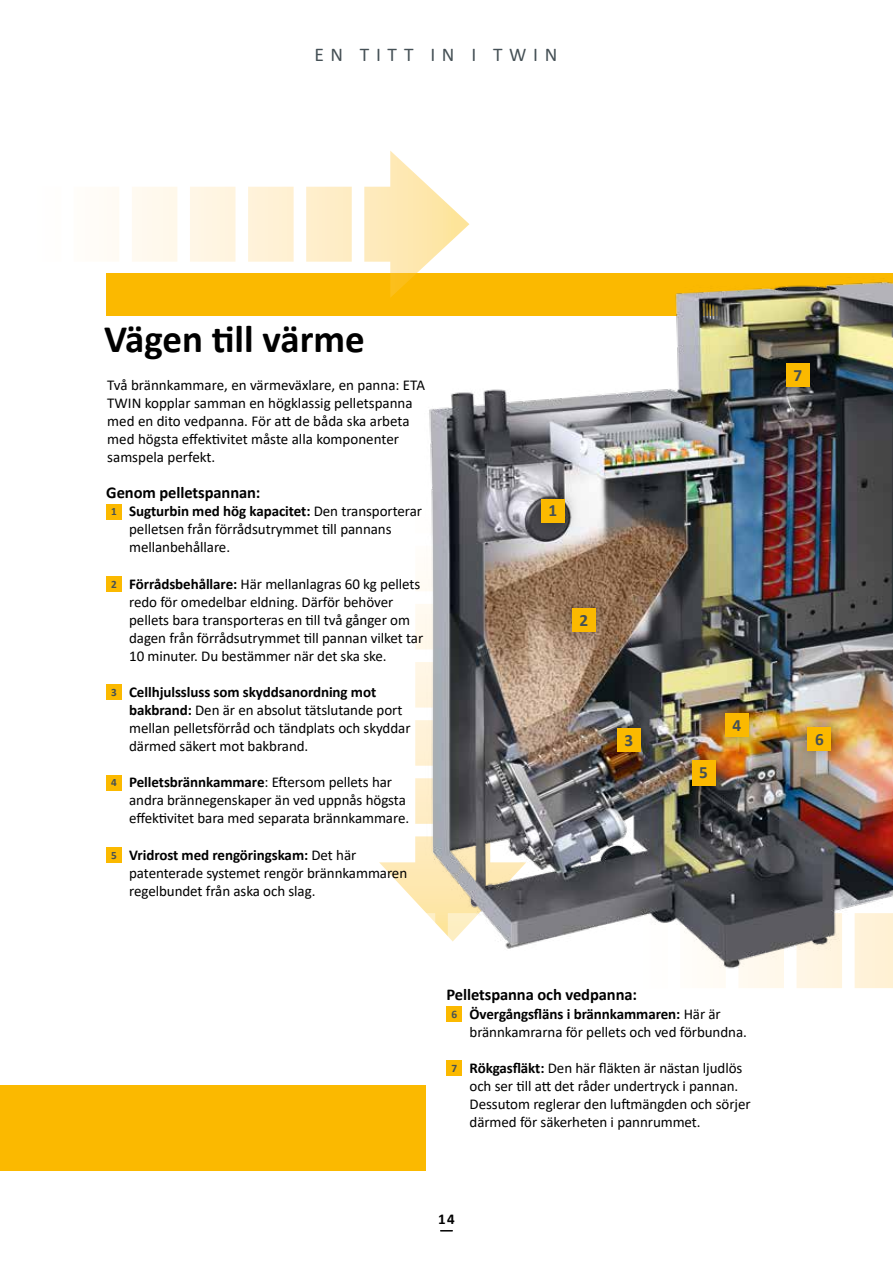
<style>
.page{position:relative;width:893px;height:1263px;background:#fff}
.page>*{position:absolute;margin:0;border:0;box-sizing:border-box;transform-origin:0 0}
.t1{font:700 39px "Calibri";color:#000}
.t2{font:19.5px "Calibri";letter-spacing:.34em;color:#455055}
.t3{font:700 17.25px "Calibri";color:#455055}
.t4{font:700 16.5px "Calibri";letter-spacing:-.005em;color:#000}
.t5{font:15px/18px "Calibri";letter-spacing:-.005em;color:#000}
.t6{font:700 15px "Calibri";color:#000}
.s1{font-weight:700;font-size:11.25px;color:#455055}
.s2{font-weight:700}
.s3{font-weight:700;font-size:11.4px;color:#455055}
</style>
<div class="page">
<div style="left:106px;top:273px;width:787px;height:43px;background:#fbb900"></div>
<img style="left:379px;top:278px;width:514px;height:710px">
<div style="left:0;top:1085px;width:425px;height:85px;background:#fbb900"></div>
<svg style="left:112px;top:151px;width:357px;height:147px"></svg>
<div style="left:525px;top:483px;width:55px;height:55px;background:#000;opacity:.4"></div>
<div style="left:541px;top:499px;width:23px;height:23px;background:#fbb900"></div>
<div style="left:601px;top:713px;width:56px;height:55px;background:#000;opacity:.4"></div>
<div style="left:617px;top:729px;width:24px;height:23px;background:#fbb900"></div>
<div style="left:709px;top:697px;width:55px;height:55px;background:#000;opacity:.4"></div>
<div style="left:725px;top:713px;width:24px;height:23px;background:#fbb900"></div>
<div style="left:676px;top:745px;width:55px;height:56px;background:#000;opacity:.4"></div>
<div style="left:692px;top:760px;width:23px;height:25px;background:#fbb900"></div>
<div style="left:770px;top:348px;width:55px;height:55px;background:#000;opacity:.4"></div>
<div style="left:786px;top:363px;width:23px;height:24px;background:#fbb900"></div>
<div style="left:792px;top:712px;width:55px;height:55px;background:#000;opacity:.4"></div>
<div style="left:808px;top:727px;width:23px;height:24px;background:#fbb900"></div>
<hr style="left:892px;top:627px;width:1px;height:55px;background:#000;opacity:.4">
<div style="left:556px;top:592px;width:56px;height:55px;background:#000;opacity:.4"></div>
<div style="left:572px;top:608px;width:24px;height:23px;background:#fbb900"></div>
<div style="left:106px;top:504px;width:16px;height:15px;background:#fbb900"></div>
<div style="left:106px;top:576px;width:16px;height:16px;background:#fbb900"></div>
<div style="left:106px;top:685px;width:16px;height:15px;background:#fbb900"></div>
<div style="left:106px;top:775px;width:16px;height:15px;background:#fbb900"></div>
<div style="left:106px;top:847px;width:16px;height:16px;background:#fbb900"></div>
<div style="left:446px;top:1006px;width:16px;height:16px;background:#fbb900"></div>
<div style="left:446px;top:1061px;width:16px;height:15px;background:#fbb900"></div>
<h2 class="t2" style="left:314px;top:41px;width:244px">EN TITT IN I TWIN</h2>
<h1 class="t1" style="left:104px;top:312px;width:262px">Vägen till värme</h1>
<p class="t5" style="left:107px;top:375px;width:319px">Två brännkammare, en värmeväxlare, en panna: ETA TWIN kopplar samman en högklassig pelletspanna med en dito vedpanna. För att de båda ska arbeta med högsta effektivitet måste alla komponenter samspela perfekt.</p>
<p class="t4" style="left:106px;top:481px;width:156px">Genom pelletspannan:</p>
<p class="t5" style="left:129px;top:502px;width:294px;text-indent:-18px"><span class="s1">1</span> <span class="s2">Sugturbin med hög kapacitet:</span> Den transporterar pelletsen från förrådsutrymmet till pannans mellanbehållare.</p>
<p class="t5" style="left:129px;top:574px;width:296px;text-indent:-18px"><span class="s1">2</span> <span class="s2">Förrådsbehållare:</span> Här mellanlagras 60 kg pellets redo för omedelbar eldning. Därför behöver pellets bara transporteras en till två gånger om dagen från förrådsutrymmet till pannan vilket tar 10 minuter. Du bestämmer när det ska ske.</p>
<p class="t5" style="left:129px;top:683px;width:283px;text-indent:-18px"><span class="s1">3</span> <span class="s2">Cellhjulssluss som skyddsanordning mot bakbrand:</span> Den är en absolut tätslutande port mellan pelletsförråd och tändplats och skyddar därmed säkert mot bakbrand.</p>
<p class="t5" style="left:129px;top:773px;width:282px;text-indent:-18px"><span class="s1">4</span> <span class="s2">Pelletsbrännkammare</span>: Eftersom pellets har andra brännegenskaper än ved uppnås högsta effektivitet bara med separata brännkammare.</p>
<p class="t5" style="left:129px;top:845px;width:280px;text-indent:-18px"><span class="s1">5</span> <span class="s2">Vridrost med rengöringskam:</span> Det här patenterade systemet rengör brännkammaren regelbundet från aska och slag.</p>
<p class="t3" style="left:548px;top:498px;width:10px">1</p>
<p class="t3" style="left:579px;top:607px;width:10px">2</p>
<p class="t3" style="left:624px;top:728px;width:10px">3</p>
<p class="t3" style="left:699px;top:760px;width:10px">5</p>
<p class="t3" style="left:732px;top:713px;width:10px">4</p>
<p class="t4" style="left:446px;top:983px;width:192px">Pelletspanna och vedpanna:</p>
<p class="t5" style="left:470px;top:1004px;width:279px;text-indent:-18px"><span class="s3">6</span> <span class="s2">Övergångsfläns i brännkammaren:</span> Här är brännkamrarna för pellets och ved förbundna.</p>
<p class="t5" style="left:470px;top:1059px;width:283px;text-indent:-18px"><span class="s3">7</span> <span class="s2">Rökgasfläkt:</span> Den här fläkten är nästan ljudlös och ser till att det råder undertryck i pannan.<br>Dessutom reglerar den luftmängden och sörjer därmed för säkerheten i pannrummet.</p>
<p class="t6" style="left:438px;top:1208px;width:18px">14</p>
<p class="t3" style="left:793px;top:363px;width:10px">7</p>
<p class="t3" style="left:815px;top:727px;width:10px">6</p>
</div>
